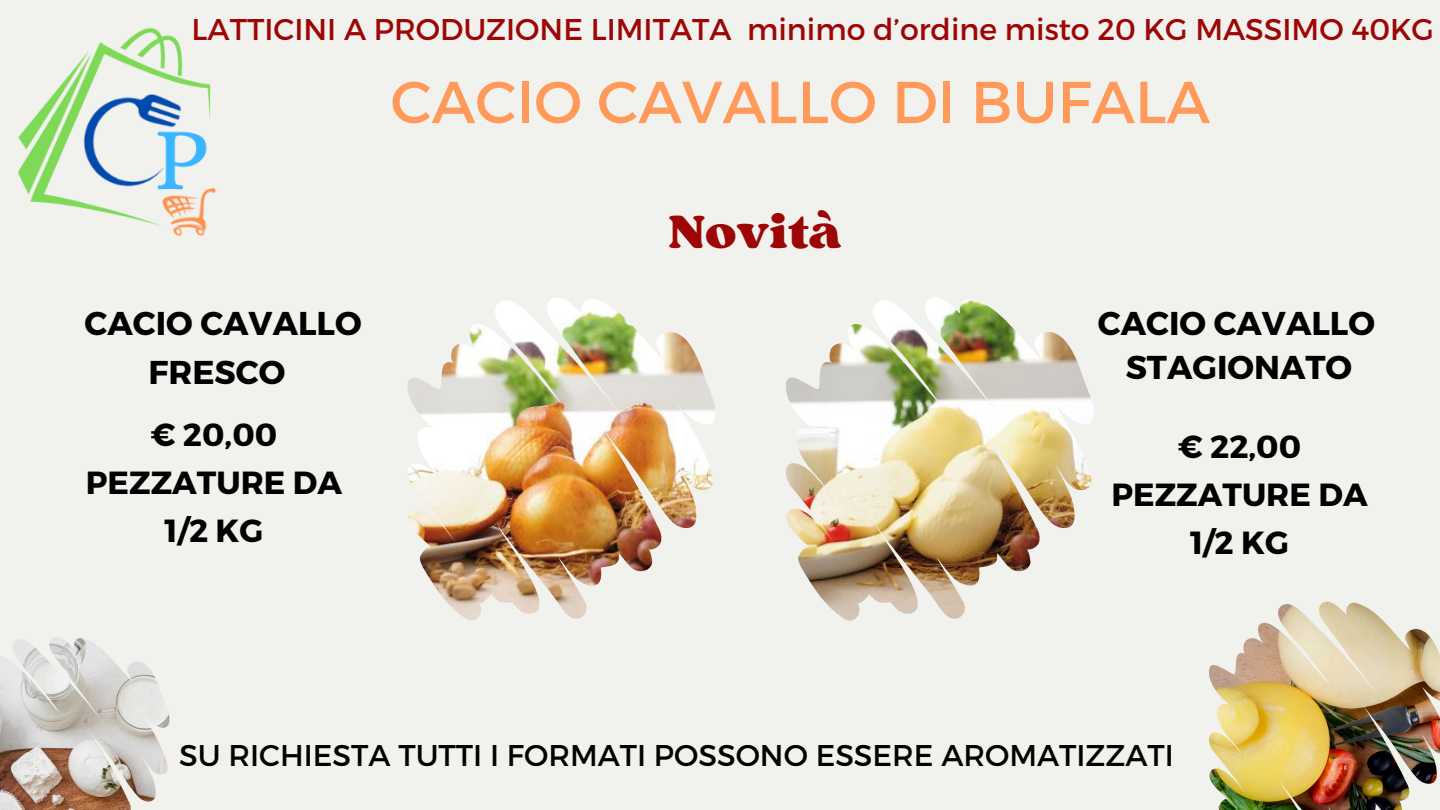
<style>
.page{position:relative;width:1440px;height:810px;background:#f1f1ed}
.page>*{position:absolute;margin:0;border:0;box-sizing:border-box;transform-origin:0 0}
.t1{font:59px "Montserrat";color:#ff9a5b}
.t2{font:49px "Sergio Trendy";color:#9d0606}
.t3{font:700 33px "Montserrat";color:#000}
.t4{font:700 32px/48px "Montserrat";color:#000;text-align:center}
.t5{font:30px "Montserrat";color:#9d0606}
.t6{font:30px "Montserrat";color:#000}
</style>
<div class="page">
<img style="left:786px;top:297px;width:308px;height:323px">
<img style="left:1209px;top:602px;width:231px;height:208px">
<img style="left:17px;top:28px;width:199px;height:208px">
<img style="left:0;top:637px;width:170px;height:173px">
<img style="left:408px;top:297px;width:307px;height:323px">
<h4 class="t5" style="left:192px;top:9px;width:1244px">LATTICINI A PRODUZIONE LIMITATA minimo d’ordine misto 20 KG MASSIMO 40KG</h4>
<h3 class="t1" style="left:391px;top:64px;width:821px">CACIO CAVALLO DI BUFALA</h3>
<h3 class="t3" style="left:85px;top:302px;width:278px">CACIO CAVALLO</h3>
<h3 class="t3" style="left:149px;top:351px;width:138px">FRESCO</h3>
<h3 class="t4" style="left:86px;top:409px;width:258px">€ 20,00<br>PEZZATURE DA<br>1/2 KG</h3>
<h3 class="t2" style="left:668px;top:201px;width:175px">Novità</h3>
<p class="t3" style="left:1098px;top:302px;width:278px">CACIO CAVALLO</p>
<p class="t3" style="left:1126px;top:346px;width:228px">STAGIONATO</p>
<h3 class="t4" style="left:1111px;top:421px;width:258px">€ 22,00<br>PEZZATURE DA<br>1/2 KG</h3>
<h2 class="t6" style="left:179px;top:736px;width:996px">SU RICHIESTA TUTTI I FORMATI POSSONO ESSERE AROMATIZZATI</h2>
</div>
